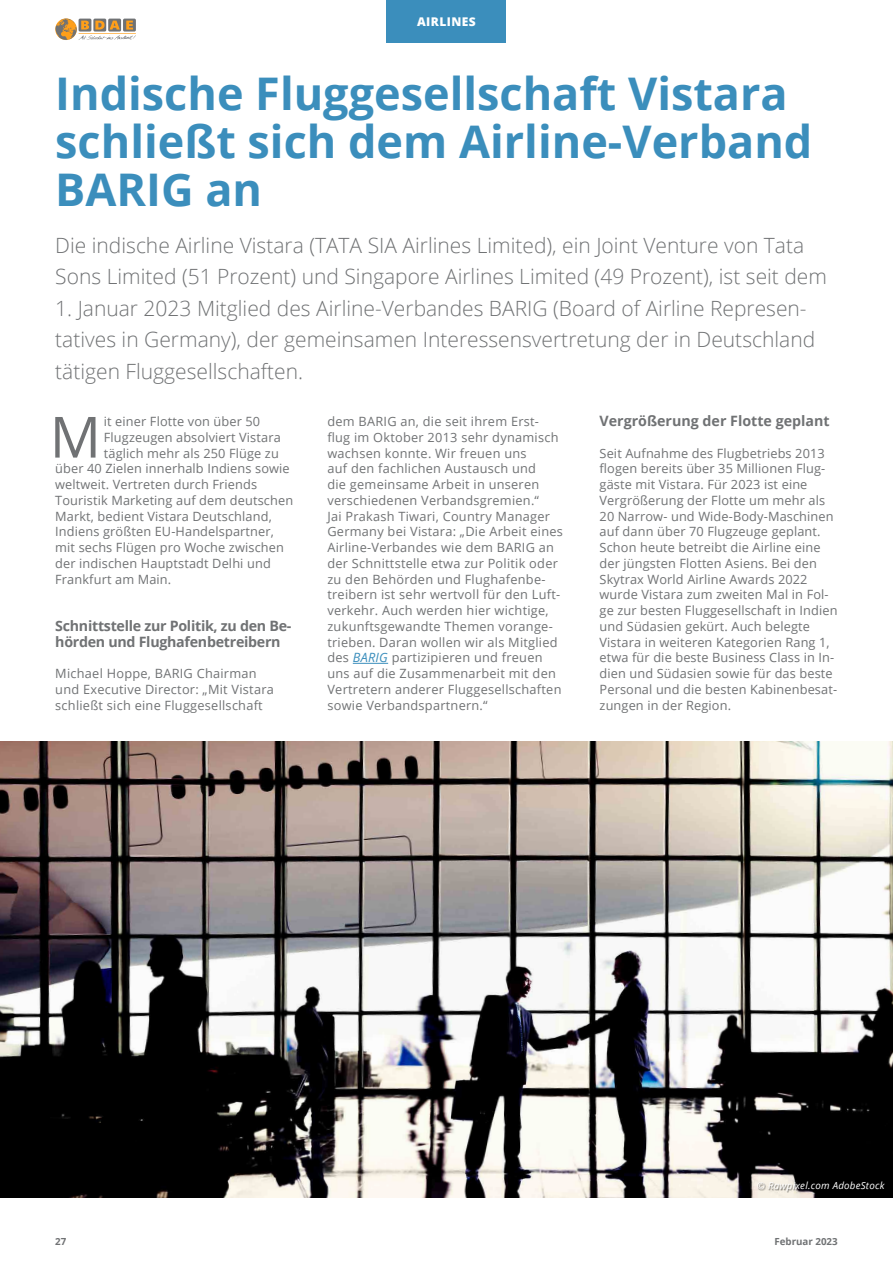
<style>
.page{position:relative;width:893px;height:1263px;background:#fff}
.page>*{position:absolute;margin:0;border:0;box-sizing:border-box;transform-origin:0 0}
.t1{font:56.85px "Open Sans";color:#707274}
.t2{font:700 45px/48px "Open Sans";color:#3b8ebc}
.t3{font:300 21px/31.5px "Open Sans";color:#707274}
.t4{font:700 14.25px/15.8px "Open Sans";letter-spacing:-.02em;color:#707274}
.t5{font:700 14.25px "Open Sans";color:#707274}
.t6{font:12.75px/15.8px "Open Sans";letter-spacing:.01em;color:#707274}
.t7{font:800 12px "Open Sans";letter-spacing:.035em;color:#fff}
.t8{font:italic 9.75px "Open Sans";letter-spacing:.025em;color:#fff}
.t9{font:700 9.75px "Open Sans";color:#707274}
.s1{font-style:italic;color:#3b8ebc}
</style>
<div class="page">
<svg style="left:55px;top:19px;width:81px;height:21px"></svg>
<div style="left:387px;top:0;width:119px;height:43px;background:#3b8ebc"></div>
<hr style="left:353px;top:663px;width:35px;height:1px;background:#3b8ebc">
<img style="left:0;top:741px;width:893px;height:457px">
<div style="left:758px;top:1182px;width:129px;height:11px;background:#000;opacity:.5"></div>
<p class="t7" style="left:417px;top:12px;width:60px">AIRLINES</p>
<h2 class="t2" style="left:55px;top:68px;width:759px">Indische Fluggesellschaft Vistara schließt sich dem Airline-Verband<br>BARIG an</h2>
<h3 class="t3" style="left:55px;top:229px;width:773px">Die indische Airline Vistara (TATA SIA Airlines Limited), ein Joint Venture von Tata<br>Sons Limited (51 Prozent) und Singapore Airlines Limited (49 Prozent), ist seit dem</h3>
<h3 class="t3" style="left:55px;top:292px;width:761px">1. Januar 2023 Mitglied des Airline-Verbandes BARIG (Board of Airline Represen&shy;tatives in Germany), der gemeinsamen Interessensvertretung der in Deutschland tätigen Fluggesellschaften.</h3>
<h1 class="t1" style="left:50px;top:398px;width:53px">M</h1>
<p class="t6" style="left:104px;top:413px;width:158px">it einer Flotte von über 50</p>
<p class="t6" style="left:104px;top:429px;width:178px">Flugzeugen absolviert Vistara</p>
<p class="t6" style="left:104px;top:445px;width:176px">täglich mehr als 250 Flüge zu</p>
<p class="t6" style="left:55px;top:460px;width:236px">über 40 Zielen innerhalb Indiens sowie</p>
<p class="t6" style="left:55px;top:476px;width:203px">weltweit. Vertreten durch Friends</p>
<p class="t6" style="left:55px;top:492px;width:239px">Touristik Marketing auf dem deutschen</p>
<p class="t6" style="left:55px;top:508px;width:218px">Markt, bedient Vistara Deutschland,</p>
<p class="t6" style="left:55px;top:523px;width:220px">Indiens größten EU-Handelspartner,</p>
<p class="t6" style="left:55px;top:539px;width:230px">mit sechs Flügen pro Woche zwischen</p>
<p class="t6" style="left:55px;top:555px;width:217px">der indischen Hauptstadt Delhi und</p>
<p class="t6" style="left:55px;top:571px;width:118px">Frankfurt am Main.</p>
<p class="t4" style="left:55px;top:617px;width:238px">Schnittstelle zur Politik, zu den Be&shy;hörden und Flughafenbetreibern</p>
<p class="t6" style="left:55px;top:665px;width:220px">Michael Hoppe, BARIG Chairman und Executive Director: „Mit Vistara schließt sich eine Fluggesellschaft</p>
<p class="t6" style="left:327px;top:413px;width:237px">dem BARIG an, die seit ihrem Erst&shy;flug im Oktober 2013 sehr dynamisch wachsen konnte. Wir freuen uns<br>auf den fachlichen Austausch und<br>die gemeinsame Arbeit in unseren verschiedenen Verbandsgremien.“<br>Jai Prakash Tiwari, Country Manager Germany bei Vistara: „Die Arbeit eines Airline-Verbandes wie dem BARIG an der Schnittstelle etwa zur Politik oder zu den Behörden und Flughafenbe&shy;treibern ist sehr wertvoll für den Luft&shy;verkehr. Auch werden hier wichtige, zukunftsgewandte Themen vorange&shy;trieben. Daran wollen wir als Mitglied des <span class="s1">BARIG</span> partizipieren und freuen uns auf die Zusammenarbeit mit den Vertretern anderer Fluggesellschaften sowie Verbandspartnern.“</p>
<p class="t5" style="left:600px;top:411px;width:232px">Vergrößerung der Flotte geplant</p>
<p class="t6" style="left:600px;top:445px;width:240px">Seit Aufnahme des Flugbetriebs 2013 flogen bereits über 35 Millionen Flug&shy;gäste mit Vistara. Für 2023 ist eine Vergrößerung der Flotte um mehr als 20 Narrow- und Wide-Body-Maschinen auf dann über 70 Flugzeuge geplant.<br>Schon heute betreibt die Airline eine der jüngsten Flotten Asiens. Bei den Skytrax World Airline Awards 2022 wurde Vistara zum zweiten Mal in Fol&shy;ge zur besten Fluggesellschaft in Indien und Südasien gekürt. Auch belegte Vistara in weiteren Kategorien Rang 1, etwa für die beste Business Class in In&shy;dien und Südasien sowie für das beste Personal und die besten Kabinenbesat&shy;zungen in der Region.</p>
<p class="t8" style="left:757px;top:1179px;width:129px">© Rawpixel.com AdobeStock</p>
<p class="t9" style="left:55px;top:1235px;width:13px">27</p>
<p class="t9" style="left:774px;top:1235px;width:65px">Februar 2023</p>
</div>
